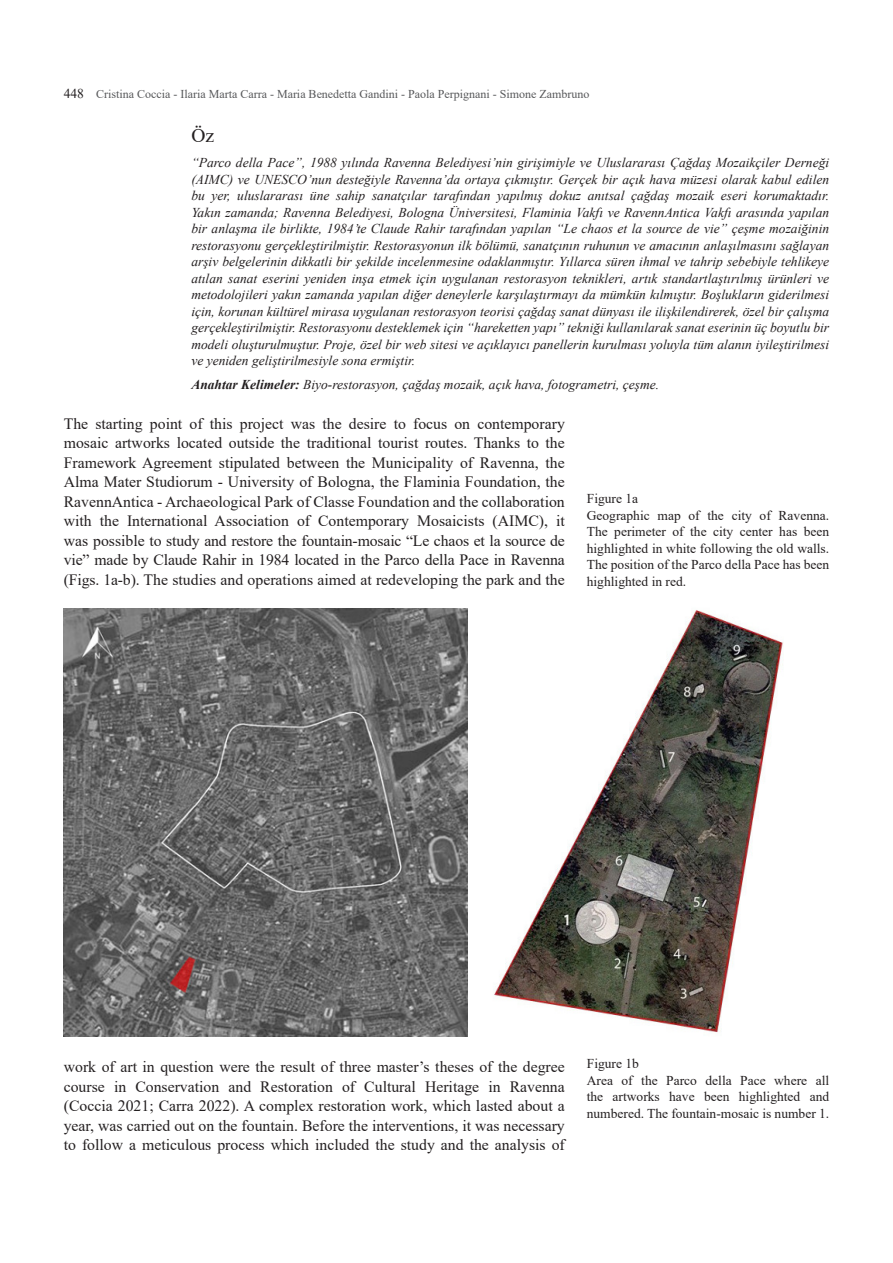
<style>
.page{position:relative;width:893px;height:1263px;background:#fff}
.page>*{position:absolute;margin:0;border:0;box-sizing:border-box;transform-origin:0 0}
.JMR_Özet_Başlık{font:19.5px "Times New Roman";color:#231f20}
.JMR_Metin{font:15.75px/19.5px "Times New Roman";color:#231f20;text-align:justify}
.JMR_Ozet_Metin{font:italic 13.5px/16.5px "Times New Roman";color:#231f20;text-align:justify}
.JMR_Resimaltı{font:13.5px/16.5px "Times New Roman";color:#231f20;text-align:justify}
.JMR_Sayfa_Üst_Başlık{font:12px "Times New Roman";color:#57585a}
.s1{font-size:13.5px;color:#231f20}
.s2{font-weight:700}
</style>
<div class="page">
<img style="left:64px;top:608px;width:404px;height:428px">
<img style="left:494px;top:610px;width:290px;height:422px">
<p class="JMR_Sayfa_Üst_Başlık" style="left:64px;top:85px;width:527px"><span class="s1">448</span> Cristina Coccia - Ilaria Marta Carra - Maria Benedetta Gandini - Paola Perpignani - Simone Zambruno</p>
<p class="JMR_Özet_Başlık" style="left:191px;top:122px;width:24px">Öz</p>
<p class="JMR_Ozet_Metin" style="left:191px;top:154px;width:639px">“Parco della Pace”, 1988 yılında Ravenna Belediyesi’nin girişimiyle ve Uluslararası Çağdaş Mozaikçiler Derneği (AIMC) ve UNESCO’nun desteğiyle Ravenna’da ortaya çıkmıştır. Gerçek bir açık hava müzesi olarak kabul edilen bu yer, uluslararası üne sahip sanatçılar tarafından yapılmış dokuz anıtsal çağdaş mozaik eseri korumaktadır.<br>Yakın zamanda; Ravenna Belediyesi, Bologna Üniversitesi, Flaminia Vakfı ve RavennAntica Vakfı arasında yapılan bir anlaşma ile birlikte, 1984’te Claude Rahir tarafından yapılan “Le chaos et la source de vie” çeşme mozaiğinin restorasyonu gerçekleştirilmiştir. Restorasyonun ilk bölümü, sanatçının ruhunun ve amacının anlaşılmasını sağlayan arşiv belgelerinin dikkatli bir şekilde incelenmesine odaklanmıştır. Yıllarca süren ihmal ve tahrip sebebiyle tehlikeye atılan sanat eserini yeniden inşa etmek için uygulanan restorasyon teknikleri, artık standartlaştırılmış ürünleri ve metodolojileri yakın zamanda yapılan diğer deneylerle karşılaştırmayı da mümkün kılmıştır. Boşlukların giderilmesi için, korunan kültürel mirasa uygulanan restorasyon teorisi çağdaş sanat dünyası ile ilişkilendirerek, özel bir çalışma gerçekleştirilmiştir. Restorasyonu desteklemek için “hareketten yapı” tekniği kullanılarak sanat eserinin üç boyutlu bir modeli oluşturulmuştur. Proje, özel bir web sitesi ve açıklayıcı panellerin kurulması yoluyla tüm alanın iyileştirilmesi ve yeniden geliştirilmesiyle sona ermiştir.</p>
<p class="JMR_Ozet_Metin" style="left:191px;top:376px;width:469px"><span class="s2">Anahtar Kelimeler:</span> Biyo-restorasyon, çağdaş mozaik, açık hava, fotogrametri, çeşme.</p>
<p class="JMR_Metin" style="left:64px;top:413px;width:503px">The starting point of this project was the desire to focus on contemporary mosaic artworks located outside the traditional tourist routes. Thanks to the Framework Agreement stipulated between the Municipality of Ravenna, the Alma Mater Studiorum - University of Bologna, the Flaminia Foundation, the RavennAntica - Archaeological Park of Classe Foundation and the collaboration with the International Association of Contemporary Mosaicists (AIMC), it was possible to study and restore the fountain-mosaic “Le chaos et la source de vie” made by Claude Rahir in 1984 located in the Parco della Pace in Ravenna (Figs. 1a-b). The studies and operations aimed at redeveloping the park and the</p>
<p class="JMR_Resimaltı" style="left:587px;top:490px;width:53px">Figure 1a</p>
<p class="JMR_Resimaltı" style="left:587px;top:507px;width:244px">Geographic map of the city of Ravenna.<br>The perimeter of the city center has been highlighted in white following the old walls.<br>The position of the Parco della Pace has been highlighted in red.</p>
<p class="JMR_Metin" style="left:64px;top:1057px;width:503px">work of art in question were the result of three master’s theses of the degree course in Conservation and Restoration of Cultural Heritage in Ravenna (Coccia 2021; Carra 2022). A complex restoration work, which lasted about a year, was carried out on the fountain. Before the interventions, it was necessary to follow a meticulous process which included the study and the analysis of</p>
<p class="JMR_Resimaltı" style="left:587px;top:1055px;width:54px">Figure 1b</p>
<p class="JMR_Resimaltı" style="left:587px;top:1071px;width:244px">Area of the Parco della Pace where all the artworks have been highlighted and numbered. The fountain-mosaic is number 1.</p>
</div>
